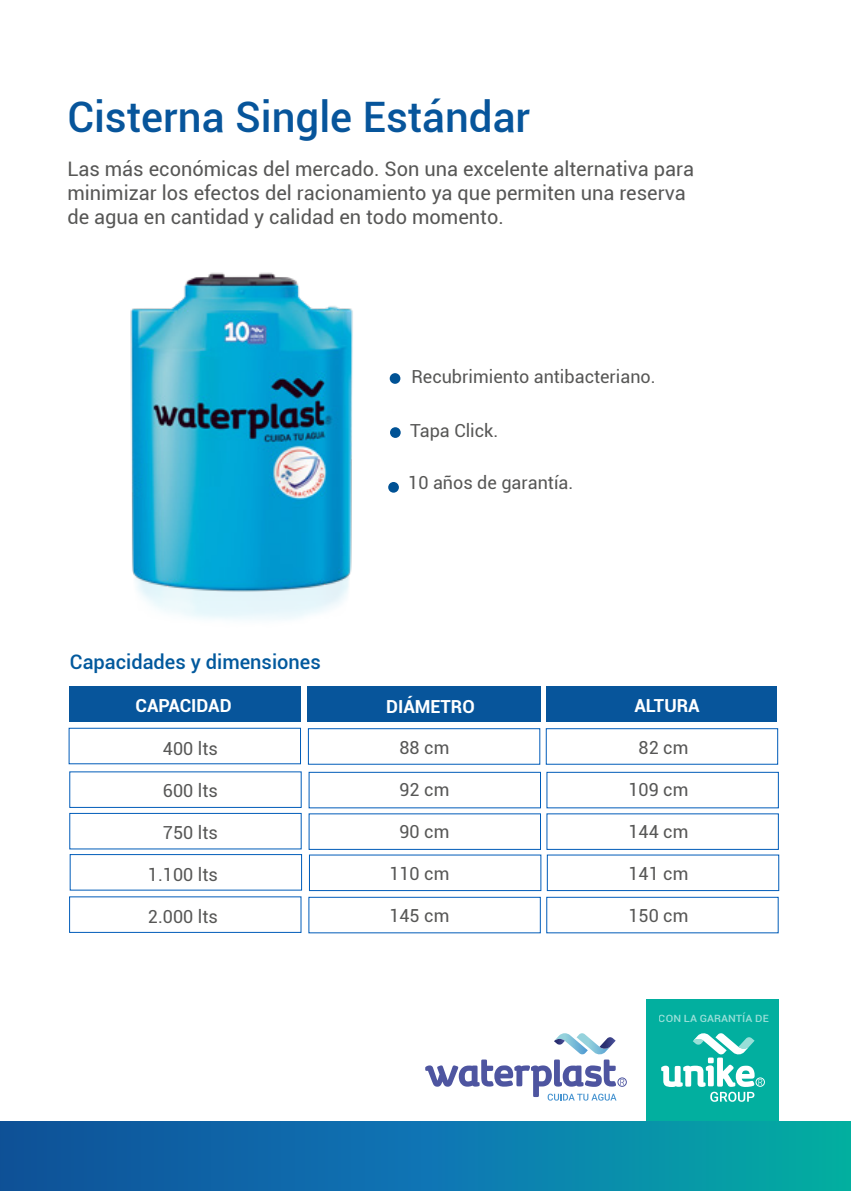
<style>
.page{position:relative;width:851px;height:1191px;background:#fff}
.page>*{position:absolute;margin:0;border:0;box-sizing:border-box;transform-origin:0 0}
.t1{font:500 42px "Roboto";color:#07559b}
.t2{font:20px/24px "Roboto";color:#575756}
.t3{font:500 20px "Roboto";color:#02599d}
.t4{font:18px "Roboto";color:#575756}
.t5{font:700 18px "Roboto";color:#fff}
.t6{font:500 10px "Roboto";color:#fff;scale:1.1 1}
</style>
<div class="page">
<div style="left:646px;top:999px;width:133px;height:123px;background:#02af9f"></div>
<div style="left:617px;top:1077px;width:9px;height:9px;border:1px solid #4e55a0;border-radius:50%"></div>
<svg style="left:425px;top:1033px;width:199px;height:67px"></svg>
<div style="left:755px;top:1077px;width:9px;height:9px;border:1px solid #fff;border-radius:50%"></div>
<svg style="left:661px;top:1033px;width:101px;height:68px"></svg>
<div style="left:0;top:1122px;width:850px;height:69px;background:linear-gradient(to right,#114ba3,#06a9ac)"></div>
<div style="left:306px;top:686px;width:234px;height:35px;background:#07559b"></div>
<div style="left:69px;top:686px;width:231px;height:35px;background:#07559b"></div>
<div style="left:546px;top:686px;width:230px;height:35px;background:#07559b"></div>
<div style="left:69px;top:771px;width:232px;height:37px;border:1px solid #005cb9"></div>
<div style="left:308px;top:728px;width:232px;height:36px;border:1px solid #005cb9"></div>
<div style="left:308px;top:772px;width:233px;height:36px;border:1px solid #005cb9"></div>
<div style="left:545px;top:728px;width:233px;height:36px;border:1px solid #005cb9"></div>
<div style="left:546px;top:772px;width:232px;height:36px;border:1px solid #005cb9"></div>
<div style="left:69px;top:813px;width:232px;height:36px;border:1px solid #005cb9"></div>
<div style="left:308px;top:813px;width:233px;height:37px;border:1px solid #005cb9"></div>
<div style="left:546px;top:813px;width:232px;height:37px;border:1px solid #005cb9"></div>
<div style="left:70px;top:854px;width:232px;height:36px;border:1px solid #005cb9"></div>
<div style="left:309px;top:854px;width:232px;height:37px;border:1px solid #005cb9"></div>
<div style="left:546px;top:854px;width:233px;height:37px;border:1px solid #005cb9"></div>
<img style="left:130px;top:272px;width:271px;height:348px">
<div style="left:69px;top:896px;width:232px;height:37px;border:1px solid #005cb9"></div>
<div style="left:308px;top:897px;width:232px;height:36px;border:1px solid #005cb9"></div>
<div style="left:546px;top:897px;width:232px;height:36px;border:1px solid #005cb9"></div>
<h1 class="t1" style="left:67px;top:88px;width:464px">Cisterna Single Estándar</h1>
<p class="t2" style="left:67px;top:156px;width:628px">Las más económicas del mercado. Son una excelente alternativa para minimizar los efectos del racionamiento ya que permiten una reserva de agua en cantidad y calidad en todo momento.</p>
<p class="t4" style="left:411px;top:364px;width:245px">Recubrimiento antibacteriano.</p>
<p class="t4" style="left:410px;top:417px;width:90px">Tapa Click.</p>
<p class="t3" style="left:70px;top:647px;width:252px">Capacidades y dimensiones</p>
<p class="t4" style="left:408px;top:470px;width:166px">10 años de garantía.</p>
<p class="t5" style="left:136px;top:693px;width:97px">CAPACIDAD</p>
<p class="t5" style="left:386px;top:694px;width:90px">DIÁMETRO</p>
<p class="t5" style="left:634px;top:692px;width:67px">ALTURA</p>
<p class="t4" style="left:163px;top:735px;width:56px">400 lts</p>
<p class="t4" style="left:163px;top:777px;width:56px">600 lts</p>
<p class="t4" style="left:163px;top:819px;width:56px">750 lts</p>
<p class="t4" style="left:148px;top:861px;width:71px">1.100 lts</p>
<p class="t4" style="left:148px;top:903px;width:71px">2.000 lts</p>
<p class="t4" style="left:399px;top:735px;width:51px">88 cm</p>
<p class="t4" style="left:399px;top:777px;width:51px">92 cm</p>
<p class="t4" style="left:399px;top:819px;width:51px">90 cm</p>
<p class="t4" style="left:389px;top:861px;width:62px">110 cm</p>
<p class="t4" style="left:389px;top:903px;width:62px">145 cm</p>
<p class="t4" style="left:638px;top:735px;width:51px">82 cm</p>
<p class="t4" style="left:628px;top:777px;width:62px">109 cm</p>
<p class="t4" style="left:628px;top:819px;width:62px">144 cm</p>
<p class="t4" style="left:628px;top:861px;width:62px">141 cm</p>
<p class="t4" style="left:628px;top:903px;width:62px">150 cm</p>
<p class="t6" style="left:658px;top:1011px;width:101px">CON LA GARANTÍA DE</p>
</div>
